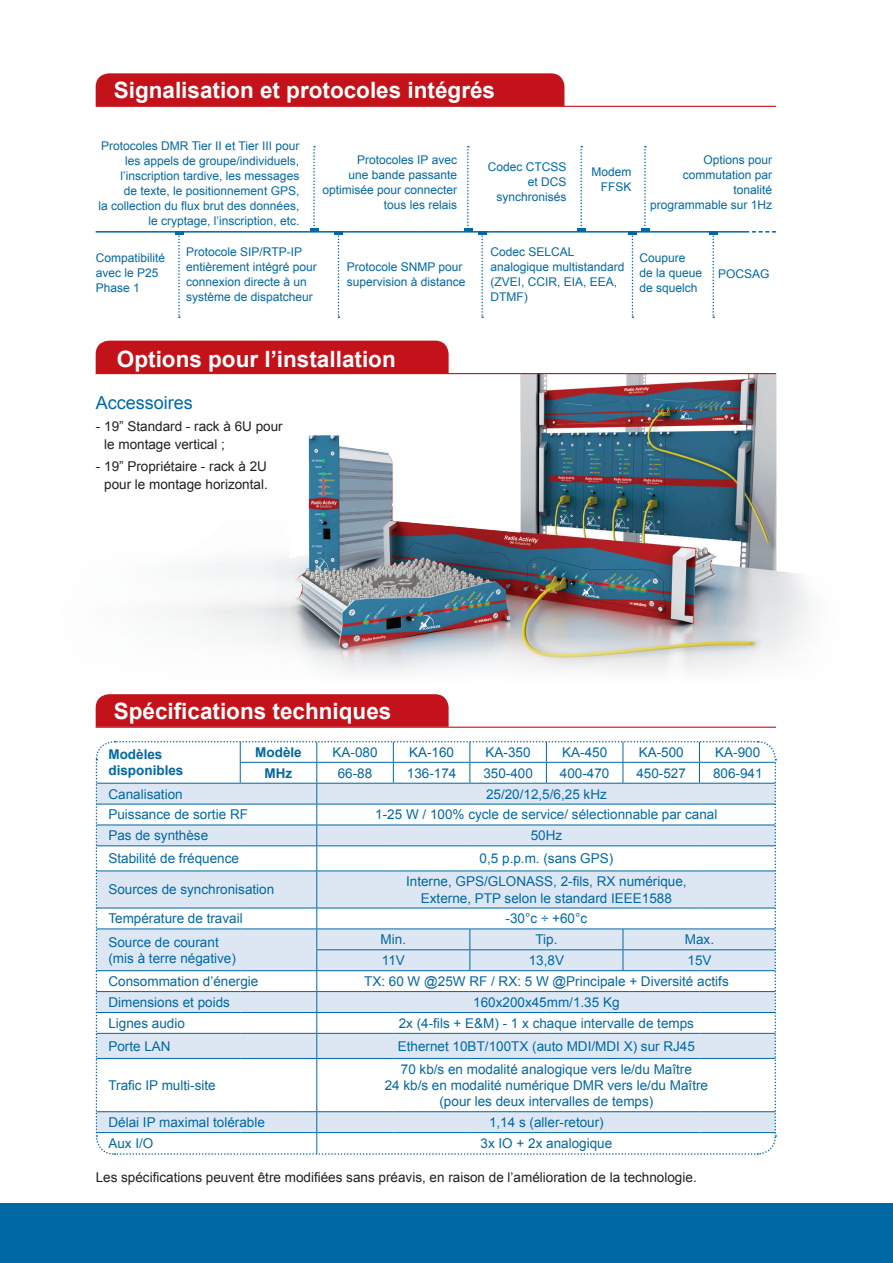
<style>
.page{position:relative;width:893px;height:1263px;background:#fff}
.page>*{position:absolute;margin:0;border:0;box-sizing:border-box;transform-origin:0 0}
.t1{font:700 22.5px "Arial";color:#fff}
.t2{font:18px "Arial";color:#0068a5}
.t3{font:13.5px/16.2px "Arial";color:#0068a5;text-align:center}
.t4{font:13.5px/18px "Arial";color:#231f20}
.t5{font:700 13.5px/16.2px "Arial";color:#0068a5}
.t6{font:12px/15px "Arial";color:#0068a5;text-align:right}
</style>
<div class="page">
<img style="left:95px;top:373px;width:717px;height:255px">
<div style="left:96px;top:73px;width:468px;height:33px;background:#c4121a"></div>
<div style="left:96px;top:341px;width:353px;height:32px;background:#c4121a"></div>
<hr style="left:96px;top:106px;width:680px;height:1px;background:#c4121a">
<hr style="left:96px;top:373px;width:680px;height:1px;background:#c4121a">
<svg style="left:746px;top:231px;width:30px;height:2px"></svg>
<hr style="left:96px;top:231px;width:650px;height:2px;background:#0068a5">
<svg style="left:310px;top:146px;width:8px;height:85px"></svg>
<svg style="left:464px;top:146px;width:8px;height:85px"></svg>
<svg style="left:577px;top:146px;width:8px;height:85px"></svg>
<svg style="left:210px;top:628px;width:597px;height:46px"></svg>
<div style="left:96px;top:694px;width:353px;height:33px;background:#c4121a"></div>
<hr style="left:96px;top:727px;width:680px;height:1px;background:#c4121a">
<svg style="left:335px;top:233px;width:8px;height:85px"></svg>
<svg style="left:478px;top:233px;width:8px;height:85px"></svg>
<svg style="left:628px;top:146px;width:21px;height:172px"></svg>
<svg style="left:709px;top:233px;width:8px;height:85px"></svg>
<svg style="left:175px;top:233px;width:8px;height:85px"></svg>
<svg style="left:95px;top:741px;width:682px;height:414px"></svg>
<div style="left:0;top:1203px;width:893px;height:60px;background:#0068a5"></div>
<p class="t1" style="left:114px;top:75px;width:383px">Signalisation et protocoles intégrés</p>
<p class="t6" style="left:99px;top:139px;width:202px">Protocoles DMR Tier II et Tier III pour les appels de groupe/individuels, l’inscription tardive, les messages<br>de texte, le positionnement GPS,<br>la collection du flux brut des données, le cryptage, l’inscription, etc.</p>
<p class="t6" style="left:186px;top:244px;width:132px;text-align:left">Protocole SIP/RTP-IP entièrement intégré pour connexion directe à un système de dispatcheur</p>
<p class="t6" style="left:650px;top:153px;width:124px">Options pour commutation par tonalité<br>programmable sur 1Hz</p>
<p class="t6" style="left:322px;top:153px;width:136px">Protocoles IP avec<br>une bande passante optimisée pour connecter tous les relais</p>
<p class="t6" style="left:488px;top:160px;width:80px">Codec CTCSS et DCS synchronisés</p>
<p class="t6" style="left:591px;top:165px;width:42px">Modem<br>FFSK</p>
<p class="t6" style="left:490px;top:244px;width:136px;text-align:left">Codec SELCAL analogique multistandard (ZVEI, CCIR, EIA, EEA,<br>DTMF)</p>
<p class="t6" style="left:639px;top:251px;width:64px;text-align:left">Coupure<br>de la queue de squelch</p>
<p class="t6" style="left:96px;top:251px;width:71px;text-align:left">Compatibilité avec le P25<br>Phase 1</p>
<p class="t6" style="left:347px;top:259px;width:120px;text-align:left">Protocole SNMP pour supervision à distance</p>
<p class="t6" style="left:718px;top:266px;width:53px">POCSAG</p>
<p class="t1" style="left:117px;top:344px;width:280px">Options pour l’installation</p>
<p class="t2" style="left:96px;top:391px;width:99px">Accessoires</p>
<p class="t4" style="left:104px;top:418px;width:180px;text-indent:-9px">- 19” Standard - rack à 6U pour le montage vertical ;</p>
<p class="t4" style="left:96px;top:458px;width:174px;text-align:right">- 19” Propriétaire - rack à 2U pour le montage horizontal.</p>
<p class="t1" style="left:114px;top:696px;width:279px">Spécifications techniques</p>
<p class="t5" style="left:108px;top:747px;width:77px">Modèles disponibles</p>
<p class="t5" style="left:255px;top:744px;width:48px">Modèle</p>
<p class="t3" style="left:333px;top:744px;width:47px">KA-080</p>
<p class="t3" style="left:409px;top:744px;width:47px">KA-160</p>
<p class="t3" style="left:486px;top:744px;width:47px">KA-350</p>
<p class="t3" style="left:562px;top:744px;width:47px">KA-450</p>
<p class="t3" style="left:639px;top:744px;width:47px">KA-500</p>
<p class="t3" style="left:715px;top:744px;width:47px">KA-900</p>
<p class="t5" style="left:265px;top:765px;width:29px">MHz</p>
<p class="t3" style="left:338px;top:765px;width:36px">66-88</p>
<p class="t3" style="left:407px;top:765px;width:51px">136-174</p>
<p class="t3" style="left:483px;top:765px;width:51px">350-400</p>
<p class="t3" style="left:560px;top:765px;width:51px">400-470</p>
<p class="t3" style="left:636px;top:765px;width:51px">450-527</p>
<p class="t3" style="left:713px;top:765px;width:51px">806-941</p>
<p class="t3" style="left:108px;top:786px;width:76px">Canalisation</p>
<p class="t3" style="left:486px;top:786px;width:122px">25/20/12,5/6,25 kHz</p>
<p class="t3" style="left:108px;top:807px;width:141px">Puissance de sortie RF</p>
<p class="t3" style="left:375px;top:807px;width:344px">1-25 W / 100% cycle de service/ sélectionnable par canal</p>
<p class="t3" style="left:108px;top:828px;width:101px">Pas de synthèse</p>
<p class="t3" style="left:531px;top:828px;width:33px">50Hz</p>
<p class="t3" style="left:108px;top:851px;width:132px">Stabilité de fréquence</p>
<p class="t3" style="left:480px;top:851px;width:135px">0,5 p.p.m. (sans GPS)</p>
<p class="t3" style="left:108px;top:882px;width:167px">Sources de synchronisation</p>
<p class="t3" style="left:406px;top:873px;width:282px">Interne, GPS/GLONASS, 2-fils, RX numérique,<br>Externe, PTP selon le standard IEEE1588</p>
<p class="t3" style="left:108px;top:911px;width:136px">Température de travail</p>
<p class="t3" style="left:506px;top:911px;width:83px">-30°c ÷ +60°c</p>
<p class="t3" style="left:108px;top:934px;width:129px;text-align:left">Source de courant (mis à terre négative)</p>
<p class="t3" style="left:381px;top:931px;width:27px">Min.</p>
<p class="t3" style="left:535px;top:931px;width:24px">Tip.</p>
<p class="t3" style="left:685px;top:931px;width:31px">Max.</p>
<p class="t3" style="left:382px;top:952px;width:25px">11V</p>
<p class="t3" style="left:529px;top:952px;width:37px">13,8V</p>
<p class="t3" style="left:687px;top:952px;width:26px">15V</p>
<p class="t3" style="left:108px;top:973px;width:152px">Consommation d’énergie</p>
<p class="t3" style="left:364px;top:973px;width:366px">TX: 60 W @25W RF / RX: 5 W @Principale + Diversité actifs</p>
<p class="t3" style="left:108px;top:994px;width:123px">Dimensions et poids</p>
<p class="t3" style="left:473px;top:994px;width:148px">160x200x45mm/1.35 Kg</p>
<p class="t3" style="left:108px;top:1015px;width:78px">Lignes audio</p>
<p class="t3" style="left:399px;top:1015px;width:297px">2x (4-fils + E&amp;M) - 1 x chaque intervalle de temps</p>
<p class="t3" style="left:108px;top:1038px;width:64px">Porte LAN</p>
<p class="t3" style="left:398px;top:1038px;width:299px">Ethernet 10BT/100TX (auto MDI/MDI X) sur RJ45</p>
<p class="t3" style="left:108px;top:1077px;width:109px">Trafic IP multi-site</p>
<p class="t3" style="left:401px;top:1061px;width:293px">70 kb/s en modalité analogique vers le/du Maître</p>
<p class="t3" style="left:385px;top:1077px;width:325px">24 kb/s en modalité numérique DMR vers le/du Maître</p>
<p class="t3" style="left:439px;top:1093px;width:215px">(pour les deux intervalles de temps)</p>
<p class="t3" style="left:108px;top:1114px;width:158px">Délai IP maximal tolérable</p>
<p class="t3" style="left:489px;top:1114px;width:116px">1,14 s (aller-retour)</p>
<p class="t3" style="left:108px;top:1136px;width:47px">Aux I/O</p>
<p class="t3" style="left:481px;top:1136px;width:133px">3x IO + 2x analogique</p>
<p class="t4" style="left:96px;top:1169px;width:603px">Les spécifications peuvent être modifiées sans préavis, en raison de l’amélioration de la technologie.</p>
</div>
